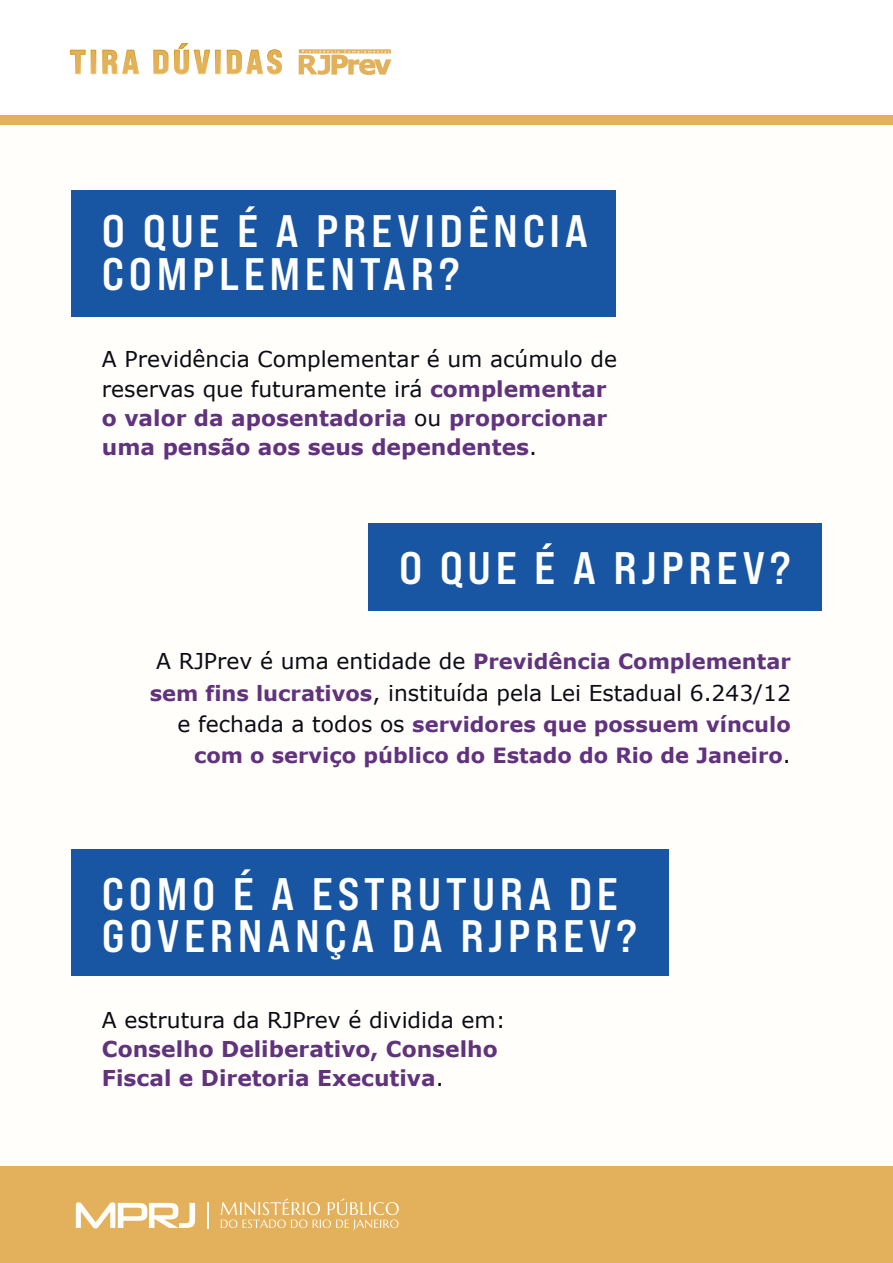
<style>
.page{position:relative;width:893px;height:1263px;background:#fffefb}
.page>*{position:absolute;margin:0;border:0;box-sizing:border-box;transform-origin:0 0}
.t1{font:45.6px "Bebas Neue Pro Exp Bd";letter-spacing:.1em;color:#fff}
.t2{font:45.45px/42.8px "Bebas Neue Pro Exp Bd";letter-spacing:.1em;color:#fff}
.t3{font:700 21.9px/29.1px "Verdana";color:#61327d}
.t4{font:21.9px "Verdana";color:#0b0c14}
.t5{font:700 21px/31px "Verdana";color:#61327d;text-align:right}
.s1{font-weight:400;color:#0b0c14}
.s2{font-weight:400;font-size:21.9px;color:#0b0c14}
.s3{font-weight:700;font-size:21px;color:#61327d}
</style>
<div class="page">
<div style="left:0;top:1166px;width:893px;height:96px;background:#e3b15b"></div>
<svg style="left:76px;top:1202px;width:119px;height:26px"></svg>
<svg style="left:207px;top:1202px;width:1px;height:27px"></svg>
<svg style="left:220px;top:1198px;width:179px;height:32px"></svg>
<div style="left:0;top:0;width:893px;height:116px;background:#fff"></div>
<div style="left:91px;top:50px;width:5px;height:24px;background:#e3b15b"></div>
<div style="left:215px;top:50px;width:5px;height:24px;background:#e3b15b"></div>
<svg style="left:70px;top:50px;width:15px;height:24px"></svg>
<svg style="left:102px;top:50px;width:37px;height:24px"></svg>
<svg style="left:153px;top:50px;width:15px;height:24px"></svg>
<svg style="left:174px;top:43px;width:36px;height:31px"></svg>
<svg style="left:227px;top:49px;width:55px;height:25px"></svg>
<svg style="left:299px;top:49px;width:92px;height:26px"></svg>
<div style="left:0;top:116px;width:893px;height:9px;background:#e3b15b"></div>
<div style="left:71px;top:191px;width:545px;height:126px;background:#1855a2"></div>
<div style="left:368px;top:523px;width:454px;height:88px;background:#1855a2"></div>
<div style="left:71px;top:849px;width:598px;height:127px;background:#1855a2"></div>
<h2 class="t2" style="left:102px;top:209px;width:488px">O QUE É A PREVIDÊNCIA<br>COMPLEMENTAR?</h2>
<p class="t3" style="left:102px;top:344px;width:517px"><span class="s1">A Previdência Complementar é um acúmulo de reservas que futuramente irá</span> complementar o valor da aposentadoria <span class="s1">ou</span> proporcionar uma pensão aos seus dependentes<span class="s1">.</span></p>
<h1 class="t1" style="left:399px;top:540px;width:393px">O QUE É A RJPREV?</h1>
<p class="t5" style="left:156px;top:646px;width:636px"><span class="s2">A RJPrev é uma entidade de</span> Previdência Complementar</p>
<p class="t4" style="left:150px;top:679px;width:643px"><span class="s3">sem fins lucrativos</span>, instituída pela Lei Estadual 6.243/12</p>
<p class="t5" style="left:177px;top:708px;width:615px"><span class="s2">e fechada a todos os</span> servidores que possuem vínculo com o serviço público do Estado do Rio de Janeiro<span class="s2">.</span></p>
<h2 class="t2" style="left:102px;top:871px;width:537px">COMO É A ESTRUTURA DE<br>GOVERNANÇA DA RJPREV?</h2>
<p class="t4" style="left:102px;top:1006px;width:405px">A estrutura da RJPrev é dividida em:</p>
<p class="t3" style="left:102px;top:1034px;width:397px">Conselho Deliberativo, Conselho<br>Fiscal e Diretoria Executiva<span class="s1">.</span></p>
</div>
